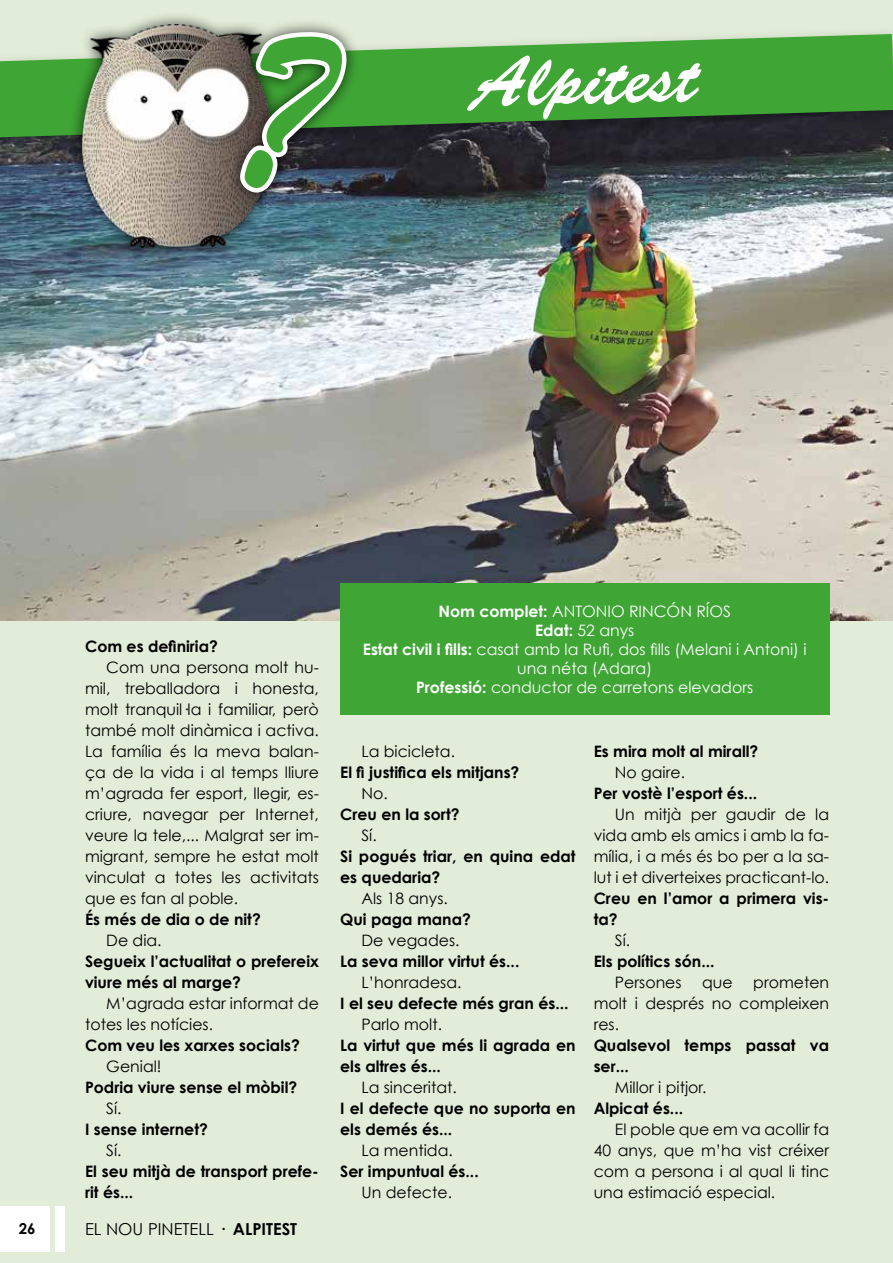
<style>
.page{position:relative;width:893px;height:1263px;background:#e2edd9}
.page>*{position:absolute;margin:0;border:0;box-sizing:border-box;transform-origin:0 0}
.t1{font:72px "Brush Script Std";color:#fff}
.t2{font:16.5px "Century Gothic";color:#000}
.t3{font:15.75px/21px "Century Gothic";color:#000;text-align:justify}
.t4{font:700 15.75px/21px "Century Gothic";color:#000}
.t5{font:15.75px/18.9px "Century Gothic";color:#fff;text-align:center}
.t6{font:700 15px "Century Gothic";color:#000}
.s1{font-weight:700}
</style>
<div class="page">
<img style="left:0;top:158px;width:893px;height:463px">
<div style="left:0;top:26px;width:893px;height:132px;background:#000;opacity:.35"></div>
<svg style="left:0;top:34px;width:893px;height:103px;background:#4b9743"></svg>
<div style="left:68px;top:11px;width:218px;height:249px;background:#000;opacity:.75"></div>
<img style="left:82px;top:25px;width:190px;height:222px">
<div style="left:227px;top:19px;width:134px;height:187px;background:#000;opacity:.75"></div>
<div style="left:0;top:1206px;width:50px;height:45px;background:#fff"></div>
<div style="left:55px;top:1206px;width:10px;height:45px;background:#fff"></div>
<div style="left:340px;top:583px;width:489px;height:132px;background:#3fa535"></div>
<svg style="left:234px;top:26px;width:120px;height:172px;background:#758475"></svg>
<h1 class="t1" style="left:470px;top:44px;width:228px;rotate:-2deg">Alpitest</h1>
<p class="t4" style="left:85px;top:635px;width:134px">Com es definiria?</p>
<p class="t3" style="left:85px;top:656px;width:235px;text-indent:21px">Com una persona molt hu&shy;mil, treballadora i honesta, molt tranquil·la i familiar, però també molt dinàmica i activa.<br>La família és la meva balan&shy;ça de la vida i al temps lliure m’agrada fer esport, llegir, es&shy;criure, navegar per Internet, veure la tele,... Malgrat ser im&shy;migrant, sempre he estat molt vinculat a totes les activitats que es fan al poble.</p>
<p class="t4" style="left:85px;top:908px;width:177px">És més de dia o de nit?</p>
<p class="t3" style="left:106px;top:929px;width:57px">De dia.</p>
<p class="t4" style="left:85px;top:950px;width:235px">Segueix l’actualitat o prefereix viure més al marge?</p>
<p class="t3" style="left:85px;top:992px;width:235px;text-indent:21px">M’agrada estar informat de totes les notícies.</p>
<p class="t4" style="left:85px;top:1034px;width:216px">Com veu les xarxes socials?</p>
<p class="t3" style="left:106px;top:1055px;width:57px">Genial!</p>
<p class="t4" style="left:85px;top:1076px;width:214px">Podria viure sense el mòbil?</p>
<p class="t3" style="left:106px;top:1097px;width:17px">Sí.</p>
<p class="t4" style="left:85px;top:1118px;width:124px">I sense internet?</p>
<p class="t3" style="left:106px;top:1139px;width:17px">Sí.</p>
<p class="t4" style="left:85px;top:1160px;width:235px">El seu mitjà de transport prefe&shy;rit és...</p>
<p class="t6" style="left:19px;top:1219px;width:18px">26</p>
<p class="t2" style="left:85px;top:1219px;width:214px">EL NOU PINETELL <span class="s1">· ALPITEST</span></p>
<p class="t5" style="left:363px;top:602px;width:445px"><span class="s1">Nom complet:</span> ANTONIO RINCÓN RÍOS<br><span class="s1">Edat:</span> 52 anys<br><span class="s1">Estat civil i fills:</span> casat amb la Rufi, dos fills (Melani i Antoni) i una néta (Adara)<br><span class="s1">Professió:</span> conductor de carretons elevadors</p>
<p class="t3" style="left:361px;top:740px;width:95px">La bicicleta.</p>
<p class="t4" style="left:340px;top:761px;width:181px">El fi justifica els mitjans?</p>
<p class="t3" style="left:361px;top:782px;width:28px">No.</p>
<p class="t4" style="left:340px;top:803px;width:121px">Creu en la sort?</p>
<p class="t3" style="left:361px;top:824px;width:17px">Sí.</p>
<p class="t4" style="left:340px;top:845px;width:237px">Si pogués triar, en quina edat es quedaria?</p>
<p class="t3" style="left:361px;top:887px;width:88px">Als 18 anys.</p>
<p class="t4" style="left:340px;top:908px;width:132px">Qui paga mana?</p>
<p class="t3" style="left:361px;top:929px;width:100px">De vegades.</p>
<p class="t4" style="left:340px;top:950px;width:181px">La seva millor virtut és...</p>
<p class="t3" style="left:361px;top:971px;width:102px">L’honradesa.</p>
<p class="t4" style="left:340px;top:992px;width:230px">I el seu defecte més gran és...</p>
<p class="t3" style="left:361px;top:1013px;width:82px">Parlo molt.</p>
<p class="t4" style="left:340px;top:1034px;width:237px">La virtut que més li agrada en els altres és...</p>
<p class="t3" style="left:361px;top:1076px;width:97px">La sinceritat.</p>
<p class="t4" style="left:340px;top:1097px;width:237px">I el defecte que no suporta en els demés és...</p>
<p class="t3" style="left:361px;top:1139px;width:93px">La mentida.</p>
<p class="t4" style="left:340px;top:1160px;width:140px">Ser impuntual és...</p>
<p class="t3" style="left:361px;top:1181px;width:92px">Un defecte.</p>
<p class="t4" style="left:594px;top:740px;width:166px">Es mira molt al mirall?</p>
<p class="t3" style="left:615px;top:761px;width:72px">No gaire.</p>
<p class="t4" style="left:594px;top:782px;width:165px">Per vostè l’esport és...</p>
<p class="t3" style="left:594px;top:803px;width:237px;text-indent:21px">Un mitjà per gaudir de la vida amb els amics i amb la fa&shy;mília, i a més és bo per a la sa&shy;lut i et diverteixes practicant-lo.</p>
<p class="t4" style="left:594px;top:887px;width:237px">Creu en l’amor a primera vis&shy;ta?</p>
<p class="t3" style="left:615px;top:929px;width:17px">Sí.</p>
<p class="t4" style="left:594px;top:950px;width:122px">Els polítics són...</p>
<p class="t3" style="left:615px;top:971px;width:68px">Persones</p>
<p class="t3" style="left:702px;top:971px;width:32px">que</p>
<p class="t3" style="left:594px;top:971px;width:237px;text-indent:160px">prometen molt i després no compleixen res.</p>
<p class="t4" style="left:594px;top:1034px;width:237px">Qualsevol temps passat va ser...</p>
<p class="t3" style="left:615px;top:1076px;width:93px">Millor i pitjor.</p>
<p class="t4" style="left:594px;top:1097px;width:91px">Alpicat és...</p>
<p class="t3" style="left:594px;top:1118px;width:237px;text-indent:21px">El poble que em va acollir fa 40 anys, que m’ha vist créixer com a persona i al qual li tinc una estimació especial.</p>
</div>
